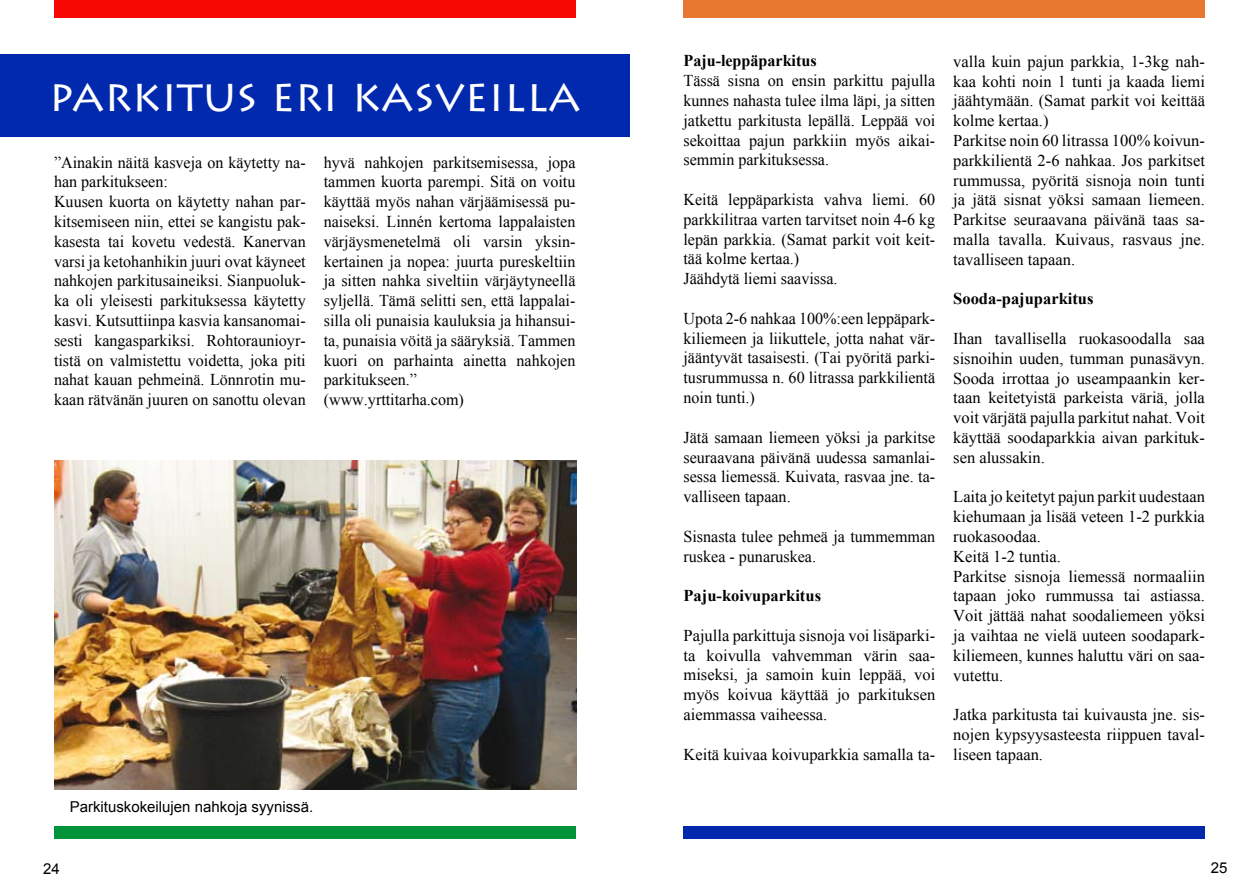
<style>
.page{position:relative;width:1259px;height:893px;background:#fff}
.page>*{position:absolute;margin:0;border:0;box-sizing:border-box;transform-origin:0 0}
.t1{font:45px "Lithos Pro";color:#fff}
.t2{font:16.5px/19.8px "Times New Roman";color:#000}
.t3{font:700 16.5px "Times New Roman";color:#000}
.t4{font:15px "Arial";color:#000}
</style>
<div class="page">
<div style="left:54px;top:826px;width:521px;height:13px;background:#00943a"></div>
<div style="left:0;top:54px;width:629px;height:82px;background:#0129ad"></div>
<img style="left:54px;top:460px;width:522px;height:330px">
<div style="left:683px;top:826px;width:522px;height:13px;background:#0129ad"></div>
<div style="left:683px;top:0;width:522px;height:17px;background:#e6782f"></div>
<div style="left:54px;top:0;width:521px;height:17px;background:#f70801"></div>
<h1 class="t1" style="left:49px;top:70px;width:533px">PARKITUS ERI KASVEILLA</h1>
<p class="t2" style="left:54px;top:152px;width:253px">”Ainakin näitä kasveja on käytetty na&shy;han parkitukseen:<br>Kuusen kuorta on käytetty nahan par&shy;kitsemiseen niin, ettei se kangistu pak&shy;kasesta tai kovetu vedestä. Kanervan varsi ja ketohanhikin juuri ovat käyneet nahkojen parkitusaineiksi. Sianpuoluk&shy;ka oli yleisesti parkituksessa käytetty kasvi. Kutsuttiinpa kasvia kansanomai&shy;sesti kangasparkiksi. Rohtoraunioyr&shy;tistä on valmistettu voidetta, joka piti nahat kauan pehmeinä. Lönnrotin mu&shy;kaan rätvänän juuren on sanottu olevan</p>
<p class="t2" style="left:324px;top:152px;width:253px">hyvä nahkojen parkitsemisessa, jopa tammen kuorta parempi. Sitä on voitu käyttää myös nahan värjäämisessä pu&shy;naiseksi. Linnén kertoma lappalaisten värjäysmenetelmä oli varsin yksin&shy;kertainen ja nopea: juurta pureskeltiin ja sitten nahka siveltiin värjäytyneellä syljellä. Tämä selitti sen, että lappalai&shy;silla oli punaisia kauluksia ja hihansui&shy;ta, punaisia vöitä ja sääryksiä. Tammen kuori on parhainta ainetta nahkojen parkitukseen.”<br>(www.yrttitarha.com)</p>
<p class="t4" style="left:70px;top:797px;width:245px">Parkituskokeilujen nahkoja syynissä.</p>
<p class="t4" style="left:43px;top:859px;width:18px">24</p>
<p class="t3" style="left:683px;top:50px;width:135px">Paju-leppäparkitus</p>
<p class="t2" style="left:683px;top:71px;width:253px;text-align:justify">Tässä sisna on ensin parkittu pajulla kunnes nahasta tulee ilma läpi, ja sitten jatkettu parkitusta lepällä. Leppää voi sekoittaa pajun parkkiin myös aikai&shy;semmin parkituksessa.</p>
<p class="t2" style="left:683px;top:189px;width:253px">Keitä leppäparkista vahva liemi. 60 parkkilitraa varten tarvitset noin 4-6 kg lepän parkkia. (Samat parkit voit keit&shy;tää kolme kertaa.)<br>Jäähdytä liemi saavissa.</p>
<p class="t2" style="left:683px;top:308px;width:253px;text-align:justify">Upota 2-6 nahkaa 100%:een leppäpark&shy;kiliemeen ja liikuttele, jotta nahat vär&shy;jääntyvät tasaisesti. (Tai pyöritä parki&shy;tusrummussa n. 60 litrassa parkkilientä noin tunti.)</p>
<p class="t2" style="left:683px;top:427px;width:253px;text-align:justify">Jätä samaan liemeen yöksi ja parkitse seuraavana päivänä uudessa samanlai&shy;sessa liemessä. Kuivata, rasvaa jne. ta&shy;valliseen tapaan.</p>
<p class="t2" style="left:683px;top:526px;width:253px">Sisnasta tulee pehmeä ja tummemman ruskea - punaruskea.</p>
<p class="t3" style="left:683px;top:584px;width:139px">Paju-koivuparkitus</p>
<p class="t2" style="left:683px;top:625px;width:253px;text-align:justify">Pajulla parkittuja sisnoja voi lisäparki&shy;ta koivulla vahvemman värin saa&shy;miseksi, ja samoin kuin leppää, voi myös koivua käyttää jo parkituksen aiemmassa vaiheessa.</p>
<p class="t2" style="left:683px;top:744px;width:253px">Keitä kuivaa koivuparkkia samalla ta-</p>
<p class="t2" style="left:953px;top:51px;width:253px">valla kuin pajun parkkia, 1-3kg nah&shy;kaa kohti noin 1 tunti ja kaada liemi jäähtymään. (Samat parkit voi keittää kolme kertaa.)<br>Parkitse noin 60 litrassa 100% koivun&shy;parkkilientä 2-6 nahkaa. Jos parkitset rummussa, pyöritä sisnoja noin tunti ja jätä sisnat yöksi samaan liemeen.<br>Parkitse seuraavana päivänä taas sa&shy;malla tavalla. Kuivaus, rasvaus jne. tavalliseen tapaan.</p>
<p class="t3" style="left:953px;top:287px;width:142px">Sooda-pajuparkitus</p>
<p class="t2" style="left:953px;top:328px;width:253px;text-align:justify">Ihan tavallisella ruokasoodalla saa sisnoihin uuden, tumman punasävyn.<br>Sooda irrottaa jo useampaankin ker&shy;taan keitetyistä parkeista väriä, jolla voit värjätä pajulla parkitut nahat. Voit käyttää soodaparkkia aivan parkituk&shy;sen alussakin.</p>
<p class="t2" style="left:953px;top:487px;width:253px">Laita jo keitetyt pajun parkit uudestaan kiehumaan ja lisää veteen 1-2 purkkia ruokasoodaa.<br>Keitä 1-2 tuntia.<br>Parkitse sisnoja liemessä normaaliin tapaan joko rummussa tai astiassa.<br>Voit jättää nahat soodaliemeen yöksi ja vaihtaa ne vielä uuteen soodapark&shy;kiliemeen, kunnes haluttu väri on saa&shy;vutettu.</p>
<p class="t2" style="left:953px;top:704px;width:253px;text-align:justify">Jatka parkitusta tai kuivausta jne. sis&shy;nojen kypsyysasteesta riippuen taval&shy;liseen tapaan.</p>
<p class="t4" style="left:1210px;top:858px;width:9px">25</p>
</div>
